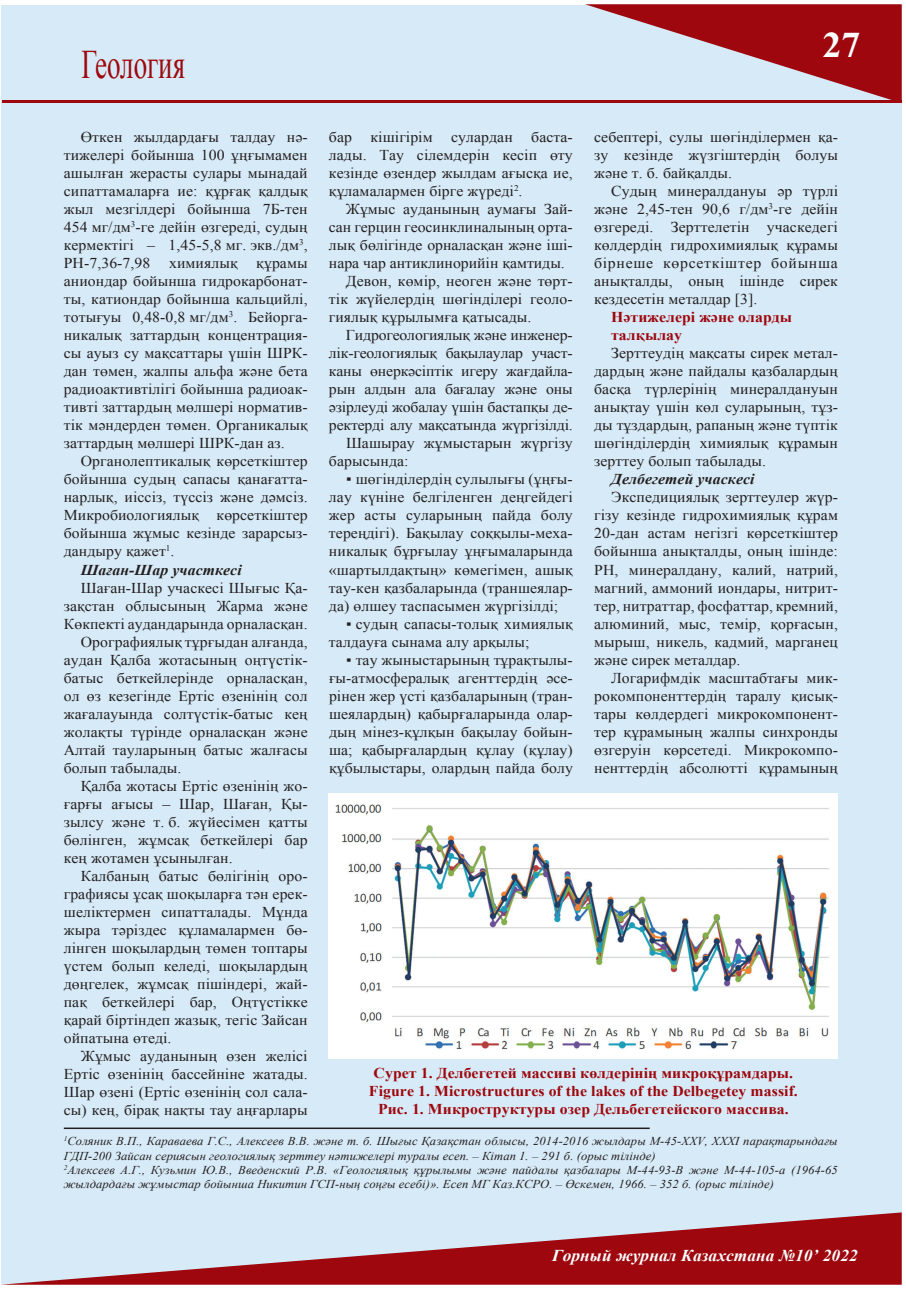
<style>
.page{position:relative;width:906px;height:1289px;background:#fff}
.page>*{position:absolute;margin:0;border:0;box-sizing:border-box;transform-origin:0 0}
.t1{font:40.5px "Times New Roman";color:#9d070d;scale:.67 1}
.t2{font:700 36px "Times New Roman";color:#fff;scale:1.05 1}
.t3{font:italic 700 16.5px "Times New Roman";letter-spacing:.005em;color:#fff;scale:1.05 1}
.t4{font:15px/18px "Times New Roman";letter-spacing:.005em;color:#231f20;text-align:justify;scale:1.05 1}
.t5{font:700 15px/18px "Times New Roman";letter-spacing:.005em;color:#9d070d;scale:1.05 1}
.t6{font:italic 700 15px "Times New Roman";letter-spacing:.005em;color:#231f20;scale:1.05 1}
.t7{font:italic 12px/14.4px "Times New Roman";letter-spacing:.005em;color:#231f20;scale:1.05 1}
</style>
<div class="page">
<div style="left:1px;top:5px;width:900px;height:1278px;background:#d7eaf7"></div>
<svg style="left:585px;top:4px;width:316px;height:96px"></svg>
<svg style="left:1px;top:1212px;width:900px;height:72px"></svg>
<hr style="left:2px;top:100px;width:899px;height:3px;background:#9d070d">
<img style="left:329px;top:793px;width:509px;height:265px">
<hr style="left:64px;top:1127px;width:585px;height:1px;background:#231f20">
<h1 class="t1" style="left:81px;top:37px;width:156px">Геология</h1>
<h2 class="t2" style="left:822px;top:20px;width:38px">27</h2>
<p class="t4" style="left:329px;top:128px;width:234px">бар кішігірім сулардан баста&shy;лады. Тау сілемдерін кесіп өту кезінде өзендер жылдам ағысқа ие, құламалармен бірге жүреді<sup>2</sup>.</p>
<p class="t4" style="left:346px;top:200px;width:216px">Жұмыс ауданының аумағы Зай-</p>
<p class="t4" style="left:329px;top:218px;width:232px">сан герцин геосинклиналының орта-</p>
<p class="t4" style="left:329px;top:236px;width:232px">лық бөлігінде орналасқан және іші-</p>
<p class="t4" style="left:329px;top:254px;width:226px">нара чар антиклинорийін қамтиды.</p>
<p class="t4" style="left:346px;top:272px;width:216px">Девон, көмір, неоген және төрт-</p>
<p class="t4" style="left:329px;top:290px;width:232px">тік жүйелердің шөгінділері геоло-</p>
<p class="t4" style="left:329px;top:308px;width:194px">гиялық құрылымға қатысады.</p>
<p class="t4" style="left:346px;top:326px;width:216px">Гидрогеологиялық және инженер-</p>
<p class="t4" style="left:329px;top:344px;width:232px">лік-геологиялық бақылаулар участ-</p>
<p class="t4" style="left:329px;top:362px;width:232px">каны өнеркәсіптік игеру жағдайла-</p>
<p class="t4" style="left:329px;top:380px;width:234px">рын алдын ала бағалау және оны</p>
<p class="t4" style="left:329px;top:398px;width:232px">әзірлеуді жобалау үшін бастапқы де-</p>
<p class="t4" style="left:329px;top:416px;width:234px">ректерді алу мақсатында жүргізілді.</p>
<p class="t4" style="left:346px;top:434px;width:217px">Шашырау жұмыстарын жүргізу</p>
<p class="t4" style="left:329px;top:452px;width:77px">барысында:</p>
<p class="t4" style="left:329px;top:470px;width:234px;text-indent:17px">▪ шөгінділердің сулылығы (ұңғы&shy;лау күніне белгіленген деңгейдегі жер асты суларының пайда болу тереңдігі). Бақылау соққылы-меха&shy;никалық бұрғылау ұңғымаларында «шартылдақтың» көмегімен, ашық тау-кен қазбаларында (траншеялар&shy;да) өлшеу таспасымен жүргізілді;</p>
<p class="t4" style="left:329px;top:614px;width:234px;text-indent:17px">▪ судың сапасы-толық химиялық талдауға сынама алу арқылы;</p>
<p class="t4" style="left:329px;top:650px;width:234px;text-indent:17px">▪ тау жыныстарының тұрақтылы&shy;ғы-атмосфералық агенттердің әсе&shy;рінен жер үсті қазбаларының (тран&shy;шеялардың) қабырғаларында олар&shy;дың мінез-құлқын бақылау бойын&shy;ша; қабырғалардың құлау (құлау) құбылыстары, олардың пайда болу</p>
<p class="t4" style="left:594px;top:128px;width:234px">себептері, сулы шөгінділермен қа&shy;зу кезінде жүзгіштердің болуы және т. б. байқалды.</p>
<p class="t4" style="left:594px;top:182px;width:234px;text-indent:17px">Судың минералдануы әр түрлі және 2,45-тен 90,6 г/дм<sup>3</sup>-ге дейін өзгереді. Зерттелетін учаскедегі көлдердің гидрохимиялық құрамы бірнеше көрсеткіштер бойынша анықталды, оның ішінде сирек кездесетін металдар [3].</p>
<p class="t5" style="left:611px;top:308px;width:174px">Нәтижелері және оларды талқылау</p>
<p class="t4" style="left:594px;top:344px;width:234px;text-indent:17px">Зерттеудің мақсаты сирек метал&shy;дардың және пайдалы қазбалардың басқа түрлерінің минералдануын анықтау үшін көл суларының, тұз&shy;ды тұздардың, рапаның және түптік шөгінділердің химиялық құрамын зерттеу болып табылады.</p>
<p class="t6" style="left:611px;top:469px;width:138px">Делбегетей учаскесі</p>
<p class="t4" style="left:594px;top:488px;width:234px;text-indent:17px">Экспедициялық зерттеулер жүр&shy;гізу кезінде гидрохимиялық құрам 20-дан астам негізгі көрсеткіштер бойынша анықталды, оның ішінде:<br>РН, минералдану, калий, натрий, магний, аммоний иондары, нитрит&shy;тер, нитраттар, фосфаттар, кремний, алюминий, мыс, темір, қорғасын, мырыш, никель, кадмий, марганец және сирек металдар.</p>
<p class="t4" style="left:594px;top:668px;width:234px;text-indent:17px">Логарифмдік масштабтағы мик&shy;рокомпоненттердің таралу қисық&shy;тары көлдердегі микрокомпонент&shy;тер құрамының жалпы синхронды өзгеруін көрсетеді. Микрокомпо&shy;ненттердің абсолютті құрамының</p>
<p class="t4" style="left:64px;top:128px;width:234px;text-indent:17px">Өткен жылдардағы талдау нә&shy;тижелері бойынша 100 ұңғымамен ашылған жерасты сулары мынадай сипаттамаларға ие: құрғақ қалдық жыл мезгілдері бойынша 7Б-тен 454 мг/дм<sup>3</sup>-ге дейін өзгереді, судың кермектігі – 1,45-5,8 мг. экв./дм<sup>3</sup>, РН-7,36-7,98 химиялық құрамы аниондар бойынша гидрокарбонат&shy;ты, катиондар бойынша кальцийлі, тотығуы 0,48-0,8 мг/дм<sup>3</sup>. Бейорга&shy;никалық заттардың концентрация&shy;сы ауыз су мақсаттары үшін ШРК&shy;дан төмен, жалпы альфа және бета радиоактивтілігі бойынша радиоак&shy;тивті заттардың мөлшері норматив&shy;тік мәндерден төмен. Органикалық заттардың мөлшері ШРК-дан аз.</p>
<p class="t4" style="left:81px;top:452px;width:217px">Органолептикалық көрсеткіштер</p>
<p class="t4" style="left:64px;top:470px;width:232px">бойынша судың сапасы қанағатта-</p>
<p class="t4" style="left:64px;top:488px;width:234px">нарлық, иіссіз, түссіз және дәмсіз.</p>
<p class="t4" style="left:64px;top:506px;width:234px">Микробиологиялық көрсеткіштер</p>
<p class="t4" style="left:64px;top:524px;width:234px">бойынша жұмыс кезінде зарарсыз-</p>
<p class="t4" style="left:64px;top:542px;width:107px">дандыру қажет<sup>1</sup>.</p>
<p class="t6" style="left:81px;top:559px;width:155px">Шаған-Шар участкесі</p>
<p class="t4" style="left:81px;top:578px;width:216px">Шаған-Шар учаскесі Шығыс Қа-</p>
<p class="t4" style="left:64px;top:596px;width:234px">зақстан облысының Жарма және</p>
<p class="t4" style="left:64px;top:614px;width:234px">Көкпекті аудандарында орналасқан.</p>
<p class="t4" style="left:81px;top:632px;width:217px">Орографиялық тұрғыдан алғанда,</p>
<p class="t4" style="left:64px;top:650px;width:234px">аудан Қалба жотасының оңтүстік-</p>
<p class="t4" style="left:64px;top:668px;width:234px">батыс беткейлерінде орналасқан,</p>
<p class="t4" style="left:64px;top:686px;width:234px">ол өз кезегінде Ертіс өзенінің сол</p>
<p class="t4" style="left:64px;top:704px;width:234px">жағалауында солтүстік-батыс кең</p>
<p class="t4" style="left:64px;top:722px;width:234px">жолақты түрінде орналасқан және</p>
<p class="t4" style="left:64px;top:740px;width:234px">Алтай тауларының батыс жалғасы</p>
<p class="t4" style="left:64px;top:758px;width:114px">болып табылады.</p>
<p class="t4" style="left:81px;top:776px;width:216px">Қалба жотасы Ертіс өзенінің жо-</p>
<p class="t4" style="left:64px;top:794px;width:232px">ғарғы ағысы – Шар, Шаған, Қы-</p>
<p class="t4" style="left:64px;top:812px;width:234px">зылсу және т. б. жүйесімен қатты</p>
<p class="t4" style="left:64px;top:830px;width:234px">бөлінген, жұмсақ беткейлері бар</p>
<p class="t4" style="left:64px;top:848px;width:162px">кең жотамен ұсынылған.</p>
<p class="t4" style="left:81px;top:866px;width:216px">Калбаның батыс бөлігінің оро-</p>
<p class="t4" style="left:64px;top:884px;width:232px">графиясы ұсақ шоқыларға тән ерек-</p>
<p class="t4" style="left:64px;top:902px;width:234px">шеліктермен сипатталады. Мұнда</p>
<p class="t4" style="left:64px;top:920px;width:232px">жыра тәріздес құламалармен бө-</p>
<p class="t4" style="left:64px;top:938px;width:234px">лінген шоқылардың төмен топтары</p>
<p class="t4" style="left:64px;top:956px;width:234px">үстем болып келеді, шоқылардың</p>
<p class="t4" style="left:64px;top:974px;width:232px">дөңгелек, жұмсақ пішіндері, жай-</p>
<p class="t4" style="left:64px;top:992px;width:234px">пақ беткейлері бар, Оңтүстікке</p>
<p class="t4" style="left:64px;top:1010px;width:234px">қарай біртіндеп жазық, тегіс Зайсан</p>
<p class="t4" style="left:64px;top:1028px;width:104px">ойпатына өтеді.</p>
<p class="t4" style="left:81px;top:1046px;width:217px">Жұмыс ауданының өзен желісі</p>
<p class="t4" style="left:64px;top:1064px;width:234px">Ертіс өзенінің бассейніне жатады.</p>
<p class="t4" style="left:64px;top:1082px;width:234px">Шар өзені (Ертіс өзенінің сол сала-</p>
<p class="t4" style="left:64px;top:1100px;width:234px">сы) кең, бірақ нақты тау аңғарлары</p>
<p class="t5" style="left:369px;top:1063px;width:410px;text-align:center">Сурет 1. Делбегетей массиві көлдерінің микроқұрамдары.<br>Figure 1. Microstructures of the lakes of the Delbegetey massif.<br>Рис. 1. Микроструктуры озер Дельбегетейского массива.</p>
<p class="t7" style="left:64px;top:1133px;width:738px"><sup>1</sup>Соляник В.П., Караваева Г.С., Алексеев В.В. және т. б. Шығыс Қазақстан облысы, 2014-2016 жылдары М-45-ХХV, ХХХІ парақтарындағы ГДП-200 Зайсан сериясын геологиялық зерттеу нәтижелері туралы есеп. – Кітап 1. – 291 б. (орыс тілінде)<br><sup>2</sup>Алексеев А.Г., Кузьмин Ю.В., Введенский Р.В. «Геологиялық құрылымы және пайдалы қазбалары М-44-93-В және М-44-105-а (1964-65 жылдардағы жұмыстар бойынша Никитин ГСП-ның соңғы есебі)». Есеп МГ Каз.КСРО. – Өскемен, 1966. – 352 б. (орыс тілінде)</p>
<p class="t3" style="left:552px;top:1244px;width:292px">Горный журнал Казахстана №10’ 2022</p>
</div>
